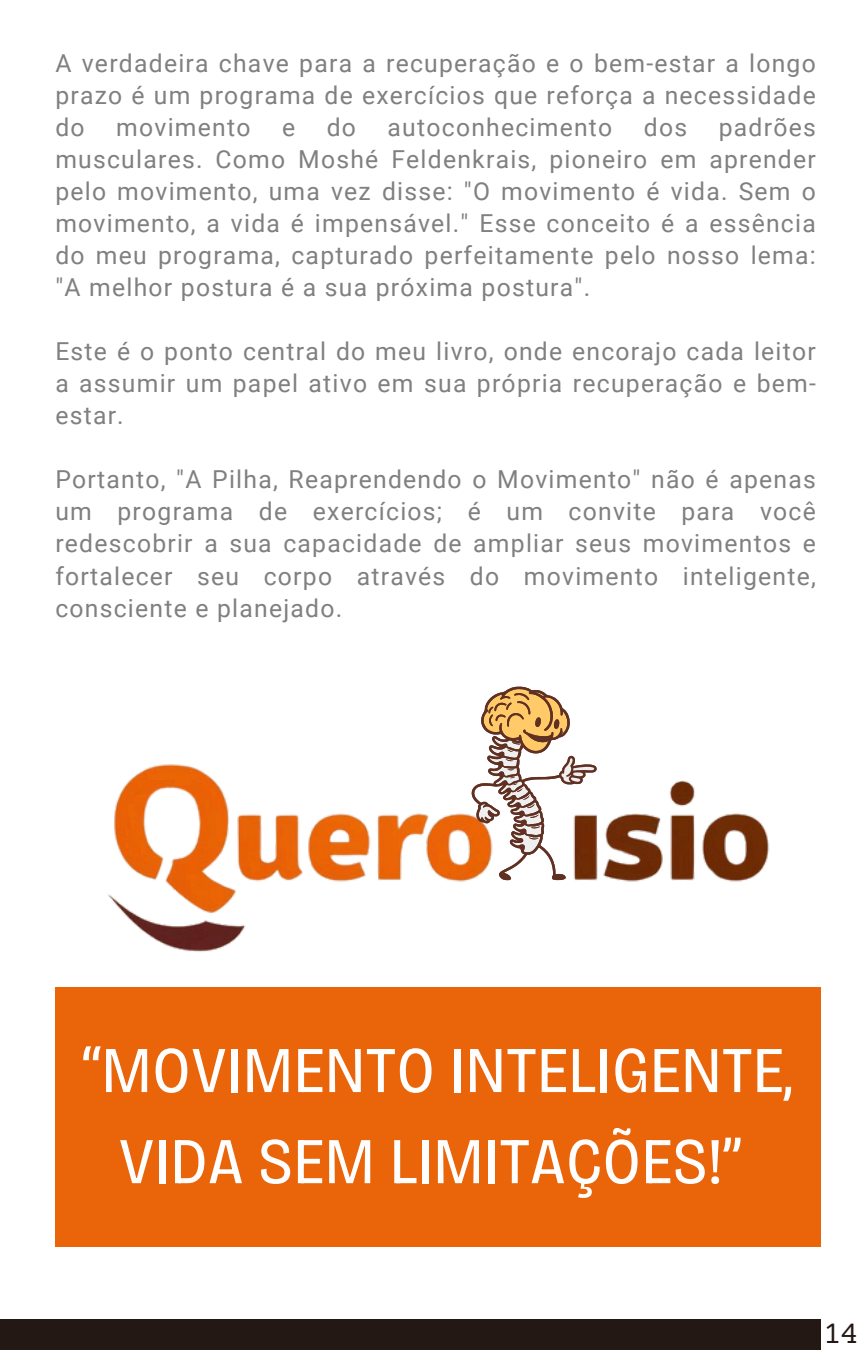
<style>
.page{position:relative;width:864px;height:1350px;background:#fff}
.page>*{position:absolute;margin:0;border:0;box-sizing:border-box;transform-origin:0 0}
.t1{font:semi-condensed 65.25px/91.1px "Bricolage Grotesque";color:#fefefe;text-align:center}
.t2{font:27px "Sanchez";color:#231813}
.t3{font:24.75px/31.9px "Roboto";letter-spacing:.05em;color:#808080;text-align:justify}
</style>
<div class="page">
<div style="left:0;top:1319px;width:821px;height:31px;background:#231813"></div>
<img style="left:108px;top:764px;width:662px;height:188px">
<svg style="left:469px;top:686px;width:128px;height:194px"></svg>
<div style="left:55px;top:988px;width:766px;height:259px;background:#ea6409"></div>
<p class="t3" style="left:55px;top:47px;width:762px">A verdadeira chave para a recuperação e o bem-estar a longo prazo é um programa de exercícios que reforça a necessidade do</p>
<p class="t3" style="left:55px;top:111px;width:762px;text-indent:663px">padrões musculares. Como Moshé Feldenkrais, pioneiro em aprender pelo movimento, uma vez disse: "O movimento é vida. Sem o movimento, a vida é impensável." Esse conceito é a essência do meu programa, capturado perfeitamente pelo nosso lema: "A melhor postura é a sua próxima postura".</p>
<p class="t3" style="left:116px;top:111px;width:136px">movimento</p>
<p class="t3" style="left:282px;top:111px;width:15px">e</p>
<p class="t3" style="left:327px;top:111px;width:31px">do</p>
<p class="t3" style="left:388px;top:111px;width:226px">autoconhecimento</p>
<p class="t3" style="left:644px;top:111px;width:45px">dos</p>
<p class="t3" style="left:55px;top:336px;width:762px">Este é o ponto central do meu livro, onde encorajo cada leitor a assumir um papel ativo em sua própria recuperação e bem&shy;estar.</p>
<p class="t3" style="left:55px;top:464px;width:762px">Portanto, "A Pilha, Reaprendendo o Movimento" não é apenas um programa de exercícios; é um convite para você redescobrir a sua capacidade de ampliar seus movimentos e fortalecer seu corpo através do movimento inteligente, consciente e planejado.</p>
<h1 class="t1" style="left:82px;top:1025px;width:711px">“MOVIMENTO INTELIGENTE,<br>VIDA SEM LIMITAÇÕES!”</h1>
<p class="t2" style="left:826px;top:1316px;width:33px">14</p>
</div>
